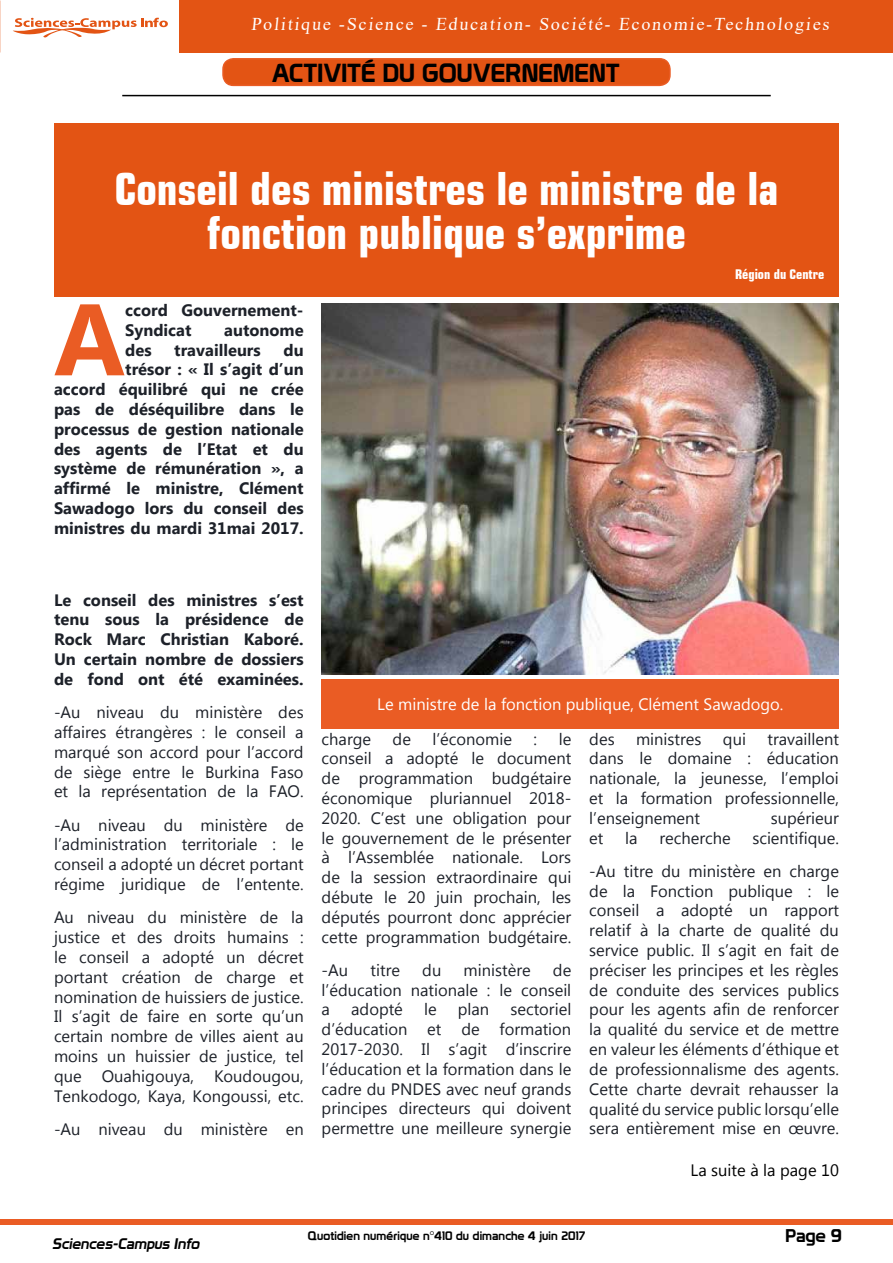
<style>
.page{position:relative;width:893px;height:1263px;background:#fff}
.page>*{position:absolute;margin:0;border:0;box-sizing:border-box;transform-origin:0 0}
.t1{font:700 101.4px "Myanmar Text";color:#ea5c24}
.t2{font:700 condensed 45px/43.5px "Square 721 BT";color:#fff;text-align:center}
.t3{font:25.5px "Prototype";color:#000}
.t4{font:18px "Times New Roman";color:#fff}
.t5{font:18px "Prototype";color:#000}
.t6{font:16.5px/19.8px "Myanmar Text";color:#1d2129;text-align:justify}
.t7{font:700 16.5px/19.8px "Myanmar Text";color:#1d2129}
.t8{font:16.5px "Myanmar Text";color:#fff}
.t9{font:16.5px "Myanmar Text";color:#000}
.t10{font:italic 15px "Prototype";color:#000}
.t11{font:700 condensed 13.5px "Square 721 BT";color:#fff}
.t12{font:12px "Prototype";letter-spacing:.01em;color:#000}
</style>
<div class="page">
<div style="left:0;top:1219px;width:893px;height:6px;background:#ea5c24"></div>
<hr style="left:122px;top:95px;width:649px;height:1px;background:#000">
<div style="left:223px;top:59px;width:447px;height:26px;background:#e35414;border-radius:10px"></div>
<div style="left:222px;top:58px;width:449px;height:28px;border:2px solid #ea5c24;border-radius:10px"></div>
<svg style="left:13px;top:18px;width:155px;height:20px"></svg>
<div style="left:180px;top:0;width:713px;height:52px;background:#e35414"></div>
<div style="left:54px;top:123px;width:785px;height:174px;background:#e35414"></div>
<img style="left:322px;top:304px;width:517px;height:370px">
<div style="left:322px;top:679px;width:517px;height:50px;background:#ea5c24"></div>
<p class="t4" style="left:251px;top:11px;width:582px">Politique -Science - Education- Société- Economie-Technologies</p>
<h3 class="t3" style="left:272px;top:58px;width:350px">ACTIVITÉ DU GOUVERNEMENT</h3>
<h2 class="t2" style="left:114px;top:167px;width:666px">Conseil des ministres le ministre de la fonction publique s’exprime</h2>
<p class="t11" style="left:735px;top:266px;width:91px">Région du Centre</p>
<h1 class="t1" style="left:54px;top:281px;width:73px">A</h1>
<p class="t7" style="left:125px;top:300px;width:180px">ccord Gouvernement-<br>Syndicat</p>
<p class="t7" style="left:224px;top:320px;width:81px">autonome</p>
<p class="t7" style="left:54px;top:340px;width:251px;text-align:right">du<br>trésor : « Il s’agit d’un<br>accord équilibré qui ne crée pas de déséquilibre dans le processus de gestion nationale des agents de l’Etat et du système de rémunération », a affirmé le ministre, Clément<br>Sawadogo lors du conseil des ministres du mardi 31mai 2017.</p>
<p class="t7" style="left:125px;top:340px;width:28px">des</p>
<p class="t7" style="left:174px;top:340px;width:88px">travailleurs</p>
<p class="t7" style="left:54px;top:590px;width:251px;text-align:justify">Le conseil des ministres s’est tenu sous la présidence de Rock Marc Christian Kaboré.<br>Un certain nombre de dossiers de fond ont été examinées.</p>
<p class="t6" style="left:54px;top:702px;width:251px">-Au niveau du ministère des affaires étrangères : le conseil a marqué son accord pour l’accord de siège entre le Burkina Faso et la représentation de la FAO.</p>
<p class="t6" style="left:54px;top:815px;width:251px">-Au niveau du ministère de l’administration territoriale : le conseil a adopté un décret portant régime juridique de l’entente.</p>
<p class="t6" style="left:54px;top:908px;width:251px">Au niveau du ministère de la justice et des droits humains : le conseil a adopté un décret portant création de charge et nomination de huissiers de justice.<br>Il s’agit de faire en sorte qu’un certain nombre de villes aient au moins un huissier de justice, tel que Ouahigouya, Koudougou, Tenkodogo, Kaya, Kongoussi, etc.</p>
<p class="t6" style="left:54px;top:1119px;width:251px">-Au niveau du ministère en</p>
<p class="t8" style="left:377px;top:694px;width:408px">Le ministre de la fonction publique, Clément Sawadogo.</p>
<p class="t6" style="left:322px;top:729px;width:51px">charge</p>
<p class="t6" style="left:393px;top:729px;width:20px">de</p>
<p class="t6" style="left:432px;top:729px;width:81px">l’économie</p>
<p class="t6" style="left:534px;top:729px;width:5px">:</p>
<p class="t6" style="left:322px;top:729px;width:251px;text-indent:237px">le conseil a adopté le document de programmation budgétaire économique pluriannuel 2018- 2020. C’est une obligation pour le gouvernement de le présenter à l’Assemblée nationale. Lors de la session extraordinaire qui débute le 20 juin prochain, les députés pourront donc apprécier cette programmation budgétaire.</p>
<p class="t6" style="left:322px;top:960px;width:28px">-Au</p>
<p class="t6" style="left:370px;top:960px;width:31px">titre</p>
<p class="t6" style="left:422px;top:960px;width:21px">du</p>
<p class="t6" style="left:464px;top:960px;width:69px">ministère</p>
<p class="t6" style="left:322px;top:960px;width:251px;text-indent:231px">de l’éducation nationale : le conseil a</p>
<p class="t6" style="left:351px;top:1000px;width:53px">adopté</p>
<p class="t6" style="left:424px;top:1000px;width:14px">le</p>
<p class="t6" style="left:458px;top:1000px;width:33px">plan</p>
<p class="t6" style="left:322px;top:1000px;width:251px;text-indent:189px">sectoriel d’éducation et de formation 2017-2030. Il s’agit d’inscrire l’éducation et la formation dans le cadre du PNDES avec neuf grands principes directeurs qui doivent permettre une meilleure synergie</p>
<p class="t6" style="left:589px;top:729px;width:27px">des</p>
<p class="t6" style="left:636px;top:729px;width:67px">ministres</p>
<p class="t6" style="left:723px;top:729px;width:25px">qui</p>
<p class="t6" style="left:589px;top:729px;width:251px;text-indent:178px">travaillent dans le domaine : éducation nationale, la jeunesse, l’emploi et la formation professionnelle, l’enseignement</p>
<p class="t6" style="left:771px;top:808px;width:70px">supérieur</p>
<p class="t6" style="left:589px;top:821px;width:251px;line-height:33.3px;text-align:right">scientifique.<br>-Au titre du ministère en charge</p>
<p class="t6" style="left:589px;top:881px;width:251px">de la Fonction publique : le conseil a adopté un rapport relatif à la charte de qualité du service public. Il s’agit en fait de préciser les principes et les règles de conduite des services publics pour les agents afin de renforcer la qualité du service et de mettre en valeur les éléments d’éthique et de professionnalisme des agents.<br>Cette charte devrait rehausser la qualité du service public lorsqu’elle sera entièrement mise en œuvre.</p>
<p class="t6" style="left:589px;top:828px;width:16px">et</p>
<p class="t6" style="left:625px;top:828px;width:14px">la</p>
<p class="t6" style="left:659px;top:828px;width:73px">recherche</p>
<p class="t9" style="left:691px;top:1161px;width:150px">La suite à la page 10</p>
<p class="t10" style="left:52px;top:1234px;width:152px">Sciences-Campus Info</p>
<p class="t5" style="left:785px;top:1225px;width:58px">Page 9</p>
<p class="t12" style="left:308px;top:1228px;width:279px">Quotidien numérique n°410 du dimanche 4 juin 2017</p>
</div>
